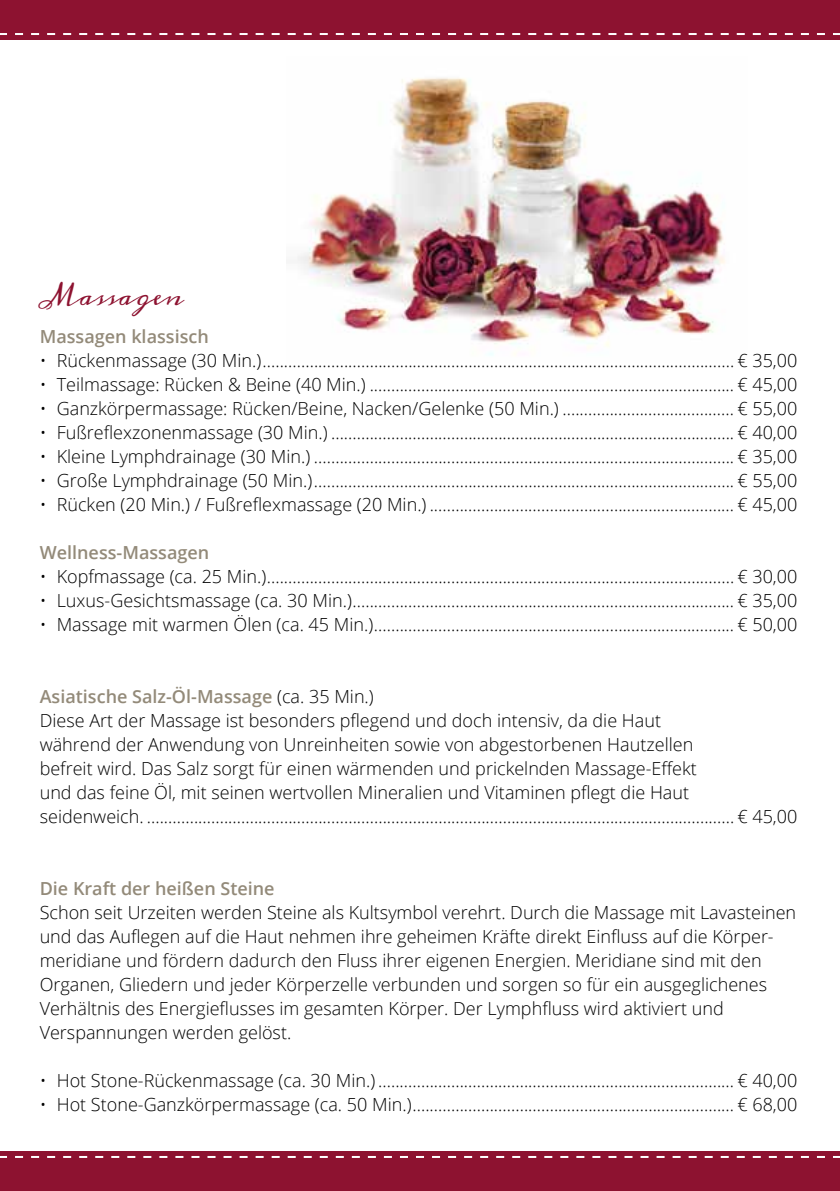
<style>
.page{position:relative;width:840px;height:1191px;background:#fff}
.page>*{position:absolute;margin:0;border:0;box-sizing:border-box;transform-origin:0 0}
.t1{font:24px "Meddon";color:#8d1230}
.t2{font:300 18px/24px "Open Sans";color:#000}
.t3{font:600 18px "Open Sans";color:#938a79}
.s1{font-weight:600;color:#938a79}
</style>
<div class="page">
<img style="left:297px;top:77px;width:428px;height:279px">
<div style="left:0;top:1151px;width:839px;height:40px;background:#8d1230"></div>
<svg style="left:0;top:1156px;width:839px;height:2px"></svg>
<div style="left:0;top:0;width:839px;height:40px;background:#8d1230"></div>
<svg style="left:0;top:33px;width:839px;height:2px"></svg>
<h1 class="t1" style="left:40px;top:283px;width:146px">Massagen</h1>
<p class="t3" style="left:40px;top:324px;width:170px">Massagen klassisch</p>
<p class="t2" style="left:40px;top:348px;width:758px">• Rückenmassage (30 Min.).............................................................................................................. € 35,00</p>
<p class="t2" style="left:40px;top:372px;width:758px">• Teilmassage: Rücken &amp; Beine (40 Min.) ..................................................................................... € 45,00</p>
<p class="t2" style="left:40px;top:396px;width:758px">• Ganzkörpermassage: Rücken/Beine, Nacken/Gelenke (50 Min.) ........................................ € 55,00</p>
<p class="t2" style="left:40px;top:420px;width:758px">• Fußreflexzonenmassage (30 Min.) .............................................................................................. € 40,00</p>
<p class="t2" style="left:40px;top:444px;width:758px">• Kleine Lymphdrainage (30 Min.) .................................................................................................. € 35,00</p>
<p class="t2" style="left:40px;top:468px;width:758px">• Große Lymphdrainage (50 Min.).................................................................................................. € 55,00</p>
<p class="t2" style="left:40px;top:492px;width:758px">• Rücken (20 Min.) / Fußreflexmassage (20 Min.) ....................................................................... € 45,00</p>
<p class="t3" style="left:40px;top:540px;width:171px">Wellness-Massagen</p>
<p class="t2" style="left:40px;top:564px;width:758px">• Kopfmassage (ca. 25 Min.)............................................................................................................. € 30,00</p>
<p class="t2" style="left:40px;top:588px;width:758px">• Luxus-Gesichtsmassage (ca. 30 Min.)......................................................................................... € 35,00</p>
<p class="t2" style="left:40px;top:612px;width:758px">• Massage mit warmen Ölen (ca. 45 Min.).................................................................................... € 50,00</p>
<p class="t2" style="left:40px;top:684px;width:758px"><span class="s1">Asiatische Salz-Öl-Massage</span> (ca. 35 Min.)<br>Diese Art der Massage ist besonders pflegend und doch intensiv, da die Haut<br>während der Anwendung von Unreinheiten sowie von abgestorbenen Hautzellen<br>befreit wird. Das Salz sorgt für einen wärmenden und prickelnden Massage-Effekt<br>und das feine Öl, mit seinen wertvollen Mineralien und Vitaminen pflegt die Haut seidenweich. ......................................................................................................................................... € 45,00</p>
<p class="t3" style="left:40px;top:876px;width:236px">Die Kraft der heißen Steine</p>
<p class="t2" style="left:40px;top:900px;width:757px">Schon seit Urzeiten werden Steine als Kultsymbol verehrt. Durch die Massage mit Lavasteinen und das Auflegen auf die Haut nehmen ihre geheimen Kräfte direkt Einfluss auf die Körper&shy;meridiane und fördern dadurch den Fluss ihrer eigenen Energien. Meridiane sind mit den Organen, Gliedern und jeder Körperzelle verbunden und sorgen so für ein ausgeglichenes Verhältnis des Energieflusses im gesamten Körper. Der Lymphfluss wird aktiviert und Verspannungen werden gelöst.</p>
<p class="t2" style="left:40px;top:1068px;width:758px">• Hot Stone-Rückenmassage (ca. 30 Min.) ................................................................................... € 40,00</p>
<p class="t2" style="left:40px;top:1092px;width:758px">• Hot Stone-Ganzkörpermassage (ca. 50 Min.)........................................................................... € 68,00</p>
</div>
